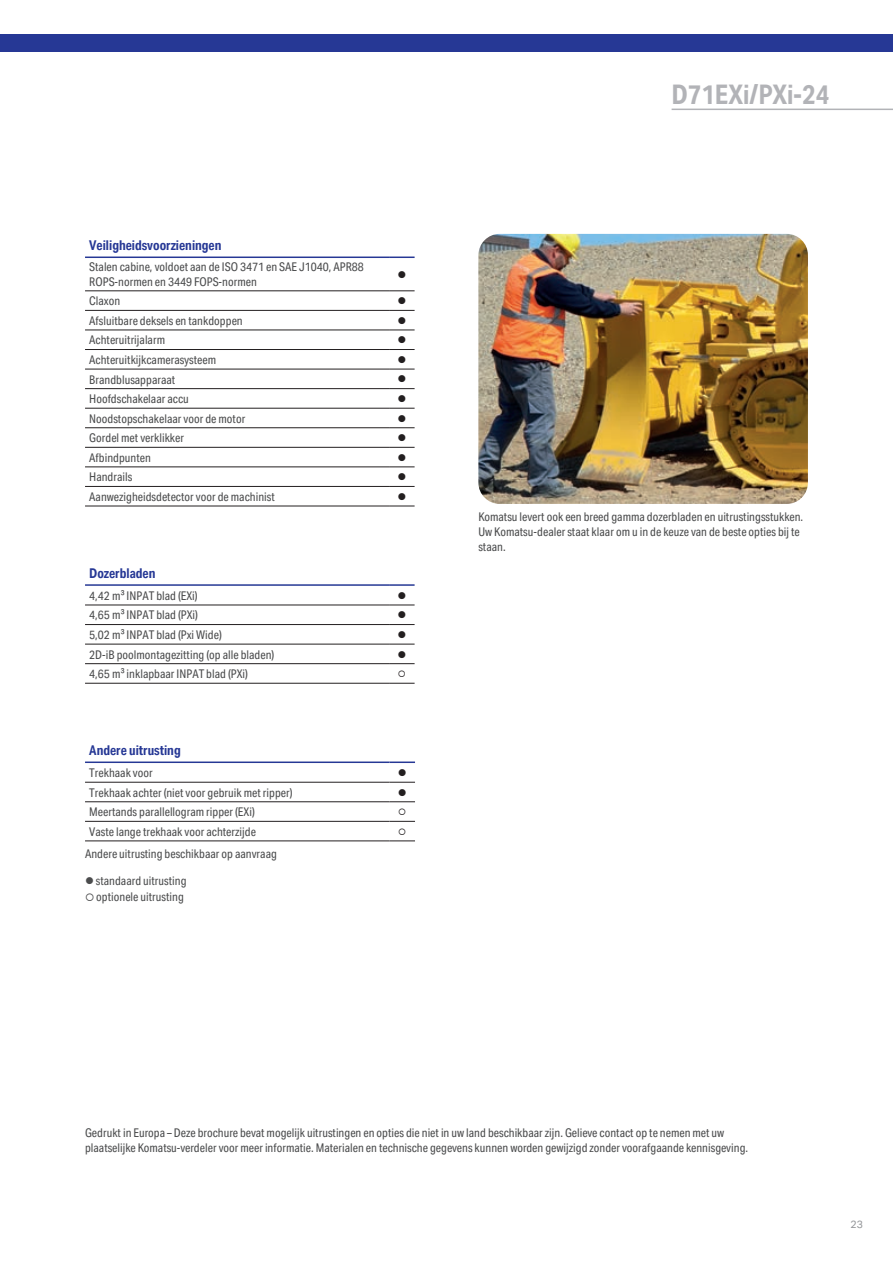
<style>
.page{position:relative;width:893px;height:1263px;background:#fff}
.page>*{position:absolute;margin:0;border:0;box-sizing:border-box;transform-origin:0 0}
.t1{font:700 27px "Aktiv Grotesk Cd";color:#b2b3b7}
.t2{font:700 13.5px "Aktiv Grotesk Cd";color:#263895}
.t3{font:12px/15px "Aktiv Grotesk Cd";color:#4b4c4d}
.t4{font:12px "Wingdings";color:#231f20}
.t5{font:10.5px "Aktiv Grotesk";color:#939598}
</style>
<div class="page">
<img style="left:478px;top:234px;width:330px;height:270px">
<hr style="left:85px;top:290px;width:304px;height:1px;background:#231f20">
<svg style="left:389px;top:290px;width:26px;height:1px"></svg>
<hr style="left:85px;top:310px;width:304px;height:1px;background:#231f20">
<svg style="left:389px;top:310px;width:26px;height:1px"></svg>
<hr style="left:85px;top:330px;width:304px;height:1px;background:#231f20">
<svg style="left:389px;top:330px;width:26px;height:1px"></svg>
<hr style="left:85px;top:349px;width:304px;height:1px;background:#231f20">
<svg style="left:389px;top:349px;width:26px;height:1px"></svg>
<hr style="left:85px;top:369px;width:304px;height:1px;background:#231f20">
<hr style="left:85px;top:388px;width:304px;height:1px;background:#231f20">
<hr style="left:85px;top:408px;width:304px;height:1px;background:#231f20">
<hr style="left:85px;top:427px;width:304px;height:1px;background:#231f20">
<hr style="left:85px;top:447px;width:304px;height:1px;background:#231f20">
<hr style="left:85px;top:466px;width:304px;height:1px;background:#231f20">
<hr style="left:85px;top:486px;width:304px;height:1px;background:#231f20">
<hr style="left:85px;top:506px;width:304px;height:1px;background:#231f20">
<svg style="left:389px;top:388px;width:26px;height:1px"></svg>
<svg style="left:389px;top:408px;width:26px;height:1px"></svg>
<svg style="left:389px;top:447px;width:26px;height:1px"></svg>
<svg style="left:389px;top:466px;width:26px;height:1px"></svg>
<svg style="left:389px;top:506px;width:26px;height:1px"></svg>
<svg style="left:389px;top:369px;width:26px;height:1px"></svg>
<svg style="left:389px;top:427px;width:26px;height:1px"></svg>
<svg style="left:389px;top:486px;width:26px;height:1px"></svg>
<hr style="left:85px;top:256px;width:304px;height:2px;background:#263895">
<hr style="left:389px;top:256px;width:26px;height:2px;background:#263895">
<hr style="left:85px;top:605px;width:304px;height:1px;background:#231f20">
<hr style="left:85px;top:624px;width:304px;height:1px;background:#231f20">
<hr style="left:85px;top:644px;width:304px;height:1px;background:#231f20">
<hr style="left:85px;top:663px;width:304px;height:1px;background:#231f20">
<hr style="left:85px;top:683px;width:304px;height:1px;background:#231f20">
<svg style="left:389px;top:683px;width:26px;height:1px"></svg>
<svg style="left:389px;top:624px;width:26px;height:1px"></svg>
<svg style="left:389px;top:644px;width:26px;height:1px"></svg>
<svg style="left:389px;top:663px;width:26px;height:1px"></svg>
<hr style="left:85px;top:584px;width:304px;height:2px;background:#263895">
<hr style="left:389px;top:584px;width:26px;height:2px;background:#263895">
<svg style="left:389px;top:605px;width:26px;height:1px"></svg>
<hr style="left:85px;top:782px;width:304px;height:1px;background:#231f20">
<svg style="left:389px;top:782px;width:26px;height:1px"></svg>
<hr style="left:85px;top:801px;width:304px;height:1px;background:#231f20">
<hr style="left:85px;top:821px;width:304px;height:1px;background:#231f20">
<hr style="left:85px;top:840px;width:304px;height:1px;background:#231f20">
<svg style="left:389px;top:840px;width:26px;height:1px"></svg>
<svg style="left:389px;top:801px;width:26px;height:1px"></svg>
<svg style="left:389px;top:821px;width:26px;height:1px"></svg>
<hr style="left:85px;top:761px;width:304px;height:2px;background:#263895">
<hr style="left:389px;top:761px;width:26px;height:2px;background:#263895">
<hr style="left:672px;top:109px;width:221px;height:1px;background:#b2b3b7">
<div style="left:0;top:34px;width:893px;height:17px;background:#263895"></div>
<p class="t2" style="left:89px;top:238px;width:134px">Veiligheidsvoorzieningen</p>
<p class="t3" style="left:89px;top:260px;width:276px;line-height:14.4px">Stalen cabine, voldoet aan de ISO 3471 en SAE J1040, APR88<br>ROPS-normen en 3449 FOPS-normen</p>
<p class="t4" style="left:397px;top:268px;width:10px">●</p>
<p class="t3" style="left:89px;top:294px;width:32px">Claxon</p>
<p class="t4" style="left:397px;top:294px;width:10px">●</p>
<p class="t3" style="left:89px;top:313px;width:155px">Afsluitbare deksels en tankdoppen</p>
<p class="t4" style="left:397px;top:314px;width:10px">●</p>
<p class="t3" style="left:89px;top:333px;width:77px">Achteruitrijalarm</p>
<p class="t4" style="left:397px;top:334px;width:10px">●</p>
<p class="t3" style="left:89px;top:352px;width:128px">Achteruitkijkcamerasysteem</p>
<p class="t4" style="left:397px;top:353px;width:10px">●</p>
<p class="t3" style="left:89px;top:372px;width:87px">Brandblusapparaat</p>
<p class="t4" style="left:397px;top:373px;width:10px">●</p>
<p class="t3" style="left:89px;top:391px;width:101px">Hoofdschakelaar accu</p>
<p class="t4" style="left:397px;top:392px;width:10px">●</p>
<p class="t3" style="left:89px;top:411px;width:158px">Noodstopschakelaar voor de motor</p>
<p class="t4" style="left:397px;top:412px;width:10px">●</p>
<p class="t3" style="left:89px;top:431px;width:96px">Gordel met verklikker</p>
<p class="t4" style="left:397px;top:431px;width:10px">●</p>
<p class="t3" style="left:89px;top:450px;width:63px">Afbindpunten</p>
<p class="t4" style="left:397px;top:451px;width:10px">●</p>
<p class="t3" style="left:89px;top:470px;width:45px">Handrails</p>
<p class="t4" style="left:397px;top:470px;width:10px">●</p>
<p class="t3" style="left:89px;top:489px;width:187px">Aanwezigheidsdetector voor de machinist</p>
<p class="t4" style="left:397px;top:490px;width:10px">●</p>
<p class="t2" style="left:89px;top:566px;width:68px">Dozerbladen</p>
<p class="t3" style="left:89px;top:588px;width:110px">4,42 m³ INPAT blad (EXi)</p>
<p class="t4" style="left:397px;top:589px;width:10px">●</p>
<p class="t3" style="left:89px;top:608px;width:110px">4,65 m³ INPAT blad (PXi)</p>
<p class="t4" style="left:397px;top:609px;width:10px">●</p>
<p class="t3" style="left:89px;top:627px;width:134px">5,02 m³ INPAT blad (Pxi Wide)</p>
<p class="t4" style="left:397px;top:628px;width:10px">●</p>
<p class="t3" style="left:89px;top:647px;width:186px">2D-iB poolmontagezitting (op alle bladen)</p>
<p class="t4" style="left:397px;top:648px;width:10px">●</p>
<p class="t3" style="left:89px;top:666px;width:160px">4,65 m³ inklapbaar INPAT blad (PXi)</p>
<p class="t2" style="left:89px;top:743px;width:93px">Andere uitrusting</p>
<p class="t3" style="left:89px;top:765px;width:65px">Trekhaak voor</p>
<p class="t4" style="left:398px;top:766px;width:10px">●</p>
<p class="t3" style="left:89px;top:785px;width:205px">Trekhaak achter (niet voor gebruik met ripper)</p>
<p class="t4" style="left:398px;top:786px;width:10px">●</p>
<p class="t3" style="left:89px;top:804px;width:167px">Meertands parallellogram ripper (EXi)</p>
<p class="t3" style="left:89px;top:824px;width:168px">Vaste lange trekhaak voor achterzijde</p>
<p class="t3" style="left:85px;top:847px;width:193px">Andere uitrusting beschikbaar op aanvraag</p>
<p class="t3" style="left:85px;top:873px;width:103px">● standaard uitrusting</p>
<p class="t3" style="left:85px;top:890px;width:100px">○ optionele uitrusting</p>
<h1 class="t1" style="left:672px;top:79px;width:159px">D71EXi/PXi-24</h1>
<p class="t3" style="left:478px;top:509px;width:326px">Komatsu levert ook een breed gamma dozerbladen en uitrustingsstukken.<br>Uw Komatsu-dealer staat klaar om u in de keuze van de beste opties bij te staan.</p>
<p class="t3" style="left:85px;top:1126px;width:665px">Gedrukt in Europa – Deze brochure bevat mogelijk uitrustingen en opties die niet in uw land beschikbaar zijn. Gelieve contact op te nemen met uw plaatselijke Komatsu-verdeler voor meer informatie. Materialen en technische gegevens kunnen worden gewijzigd zonder voorafgaande kennisgeving.</p>
<p class="t5" style="left:850px;top:1218px;width:14px">23</p>
</div>
